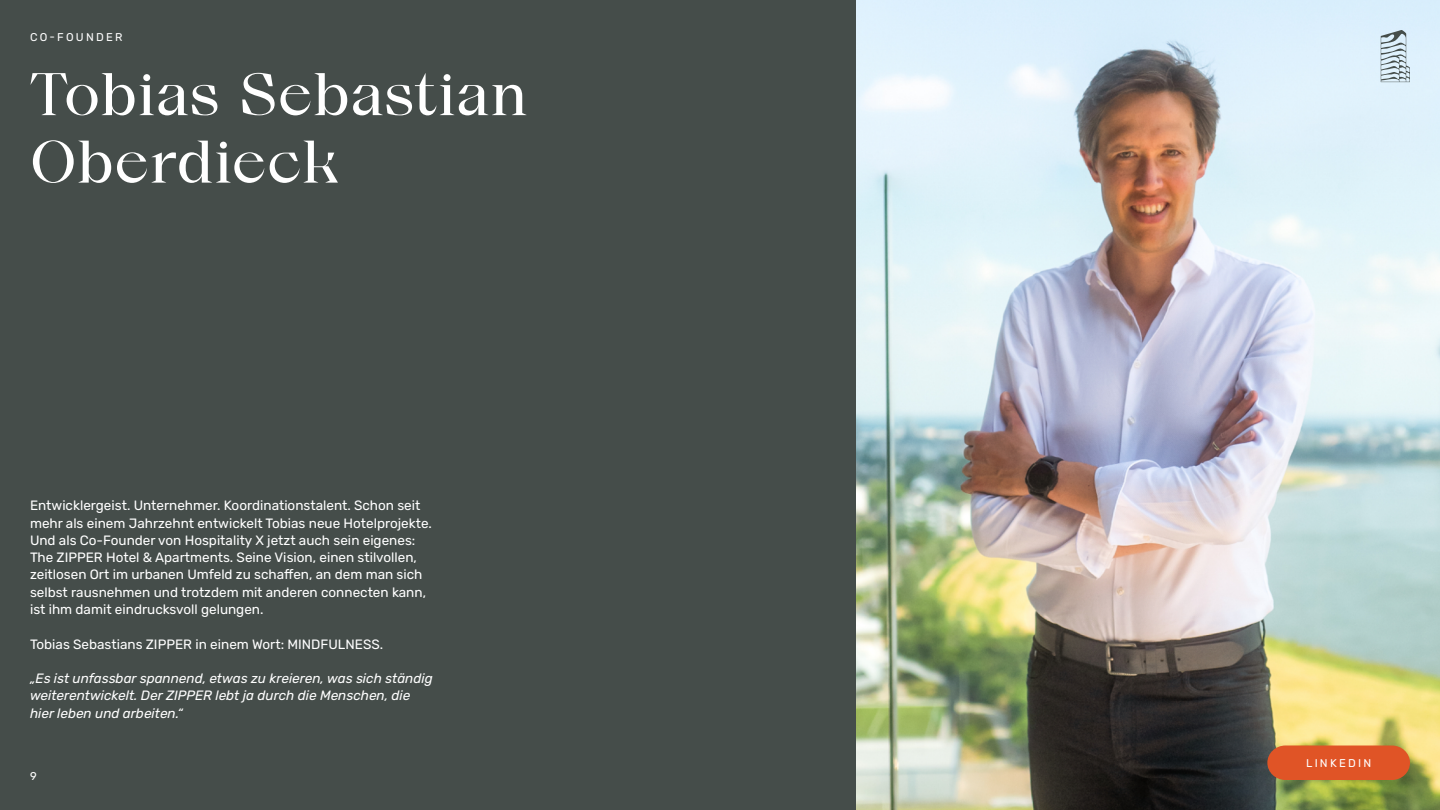
<style>
.page{position:relative;width:1440px;height:810px;background:#454d4a}
.page>*{position:absolute;margin:0;border:0;box-sizing:border-box;transform-origin:0 0}
.t1{font:60px/67.5px "The Zipper";letter-spacing:-.005em;color:#fff}
.t2{font:13.5px/17.2px "Rubik";color:#fff}
.t3{font:italic 13.5px/17.2px "Rubik";color:#fff}
.t4{font:11.25px "Rubik";letter-spacing:.2em;color:#fff}
</style>
<div class="page">
<img style="left:856px;top:0;width:584px;height:810px">
<svg style="left:1381px;top:30px;width:29px;height:52px;background:#b2c2c9"></svg>
<div style="left:1267px;top:746px;width:143px;height:34px;background:#e05426"></div>
<p class="t4" style="left:30px;top:30px;width:94px">CO-FOUNDER</p>
<h1 class="t1" style="left:30px;top:62px;width:499px">Tobias Sebastian<br>Oberdieck</h1>
<p class="t2" style="left:30px;top:498px;width:404px">Entwicklergeist. Unternehmer. Koordinationstalent. Schon seit mehr als einem Jahrzehnt entwickelt Tobias neue Hotelprojekte.<br>Und als Co-Founder von Hospitality X jetzt auch sein eigenes:<br>The ZIPPER Hotel &amp; Apartments. Seine Vision, einen stilvollen, zeitlosen Ort im urbanen Umfeld zu schaffen, an dem man sich selbst rausnehmen und trotzdem mit anderen connecten kann, ist ihm damit eindrucksvoll gelungen.</p>
<p class="t2" style="left:30px;top:636px;width:355px">Tobias Sebastians ZIPPER in einem Wort: MINDFULNESS.</p>
<p class="t3" style="left:30px;top:670px;width:404px">„Es ist unfassbar spannend, etwas zu kreieren, was sich ständig weiterentwickelt. Der ZIPPER lebt ja durch die Menschen, die hier leben und arbeiten.“</p>
<p class="t4" style="left:30px;top:770px;width:8px">9</p>
<p class="t4" style="left:1306px;top:757px;width:67px">LINKEDIN</p>
</div>
